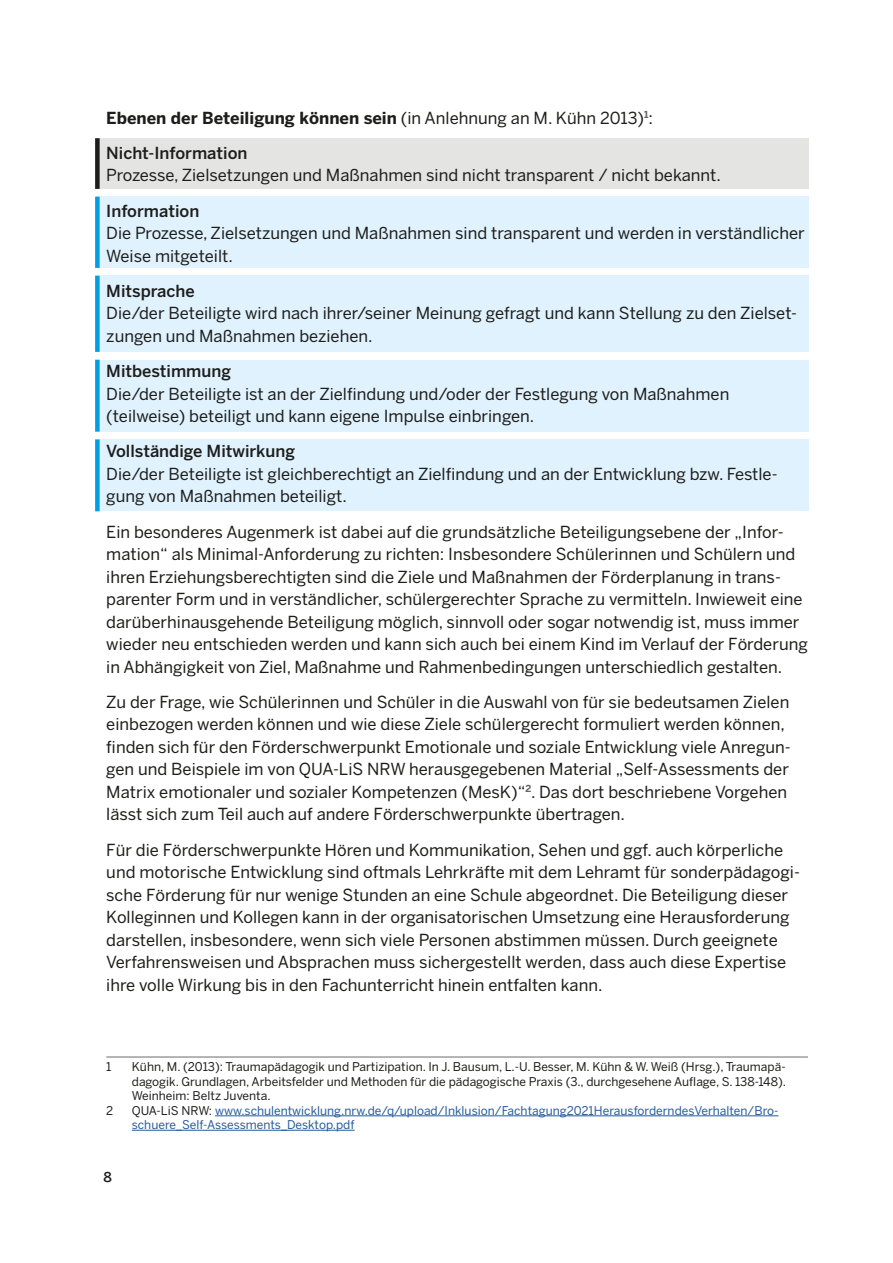
<style>
.page{position:relative;width:893px;height:1263px;background:#fff}
.page>*{position:absolute;margin:0;border:0;box-sizing:border-box;transform-origin:0 0}
.P_Text{font:16.5px/22.5px "Benton Sans";color:#1d1d1b}
.P_Text-2{font:700 16.5px "Benton Sans";color:#1d1d1b}
.t1{font:500 13.5px "Benton Sans";color:#1d1d1b}
.Fussnote{font:12px/14.4px "Benton Sans";color:#1d1d1b;text-align:justify}
.Fussnote-2{font:12px/14.4px "Benton Sans";color:#275b9c}
.s1{font-weight:400}
.s2{font-weight:500}
.s3{color:#1d1d1b}
</style>
<div class="page">
<div style="left:95px;top:138px;width:713px;height:51px;background:#e4e4e3"></div>
<div style="left:95px;top:138px;width:5px;height:51px;background:#1d1d1b"></div>
<div style="left:95px;top:197px;width:713px;height:71px;background:#e0f2fd"></div>
<div style="left:95px;top:197px;width:5px;height:71px;background:#009fe3"></div>
<div style="left:95px;top:276px;width:713px;height:76px;background:#e0f2fd"></div>
<div style="left:95px;top:276px;width:5px;height:76px;background:#009fe3"></div>
<div style="left:95px;top:360px;width:713px;height:72px;background:#e0f2fd"></div>
<div style="left:95px;top:360px;width:5px;height:72px;background:#009fe3"></div>
<div style="left:95px;top:439px;width:713px;height:72px;background:#e0f2fd"></div>
<div style="left:95px;top:439px;width:5px;height:72px;background:#009fe3"></div>
<hr style="left:106px;top:1056px;width:702px;height:2px;background:#9d9d9d">
<hr style="left:215px;top:1115px;width:563px;height:1px;background:#275b9c">
<hr style="left:132px;top:1130px;width:223px;height:1px;background:#275b9c">
<p class="P_Text-2" style="left:106px;top:108px;width:548px">Ebenen der Beteiligung können sein <span class="s1">(in Anlehnung an M. Kühn 2013)</span><sup>1</sup><span class="s1">:</span></p>
<p class="P_Text" style="left:106px;top:141px;width:616px"><span class="s2">Nicht-Information<br></span>Prozesse, Zielsetzungen und Maßnahmen sind nicht transparent / nicht bekannt.</p>
<p class="P_Text" style="left:106px;top:199px;width:700px"><span class="s2">Information<br></span>Die Prozesse, Zielsetzungen und Maßnahmen sind transparent und werden in verständlicher<br>Weise mitgeteilt.</p>
<p class="P_Text" style="left:106px;top:279px;width:692px"><span class="s2">Mitsprache<br></span>Die/der Beteiligte wird nach ihrer/seiner Meinung gefragt und kann Stellung zu den Zielset&shy;zungen und Maßnahmen beziehen.</p>
<p class="P_Text" style="left:106px;top:360px;width:625px"><span class="s2">Mitbestimmung<br></span>Die/der Beteiligte ist an der Zielfindung und/oder der Festlegung von Maßnahmen (teilweise) beteiligt und kann eigene Impulse einbringen.</p>
<p class="P_Text" style="left:106px;top:440px;width:673px"><span class="s2">Vollständige Mitwirkung<br></span>Die/der Beteiligte ist gleichberechtigt an Zielfindung und an der Entwicklung bzw. Festle&shy;gung von Maßnahmen beteiligt.</p>
<p class="P_Text" style="left:106px;top:520px;width:703px">Ein besonderes Augenmerk ist dabei auf die grundsätzliche Beteiligungsebene der „Infor&shy;mation“ als Minimal-Anforderung zu richten: Insbesondere Schülerinnen und Schülern und ihren Erziehungsberechtigten sind die Ziele und Maßnahmen der Förderplanung in trans&shy;parenter Form und in verständlicher, schülergerechter Sprache zu vermitteln. Inwieweit eine darüberhinausgehende Beteiligung möglich, sinnvoll oder sogar notwendig ist, muss immer wieder neu entschieden werden und kann sich auch bei einem Kind im Verlauf der Förderung in Abhängigkeit von Ziel, Maßnahme und Rahmenbedingungen unterschiedlich gestalten.</p>
<p class="P_Text" style="left:106px;top:690px;width:686px">Zu der Frage, wie Schülerinnen und Schüler in die Auswahl von für sie bedeutsamen Zielen einbezogen werden können und wie diese Ziele schülergerecht formuliert werden können, finden sich für den Förderschwerpunkt Emotionale und soziale Entwicklung viele Anregun&shy;gen und Beispiele im von QUA-LiS NRW herausgegebenen Material „Self-Assessments der Matrix emotionaler und sozialer Kompetenzen (MesK)“<sup>2</sup>. Das dort beschriebene Vorgehen lässt sich zum Teil auch auf andere Förderschwerpunkte übertragen.</p>
<p class="P_Text" style="left:106px;top:838px;width:695px">Für die Förderschwerpunkte Hören und Kommunikation, Sehen und ggf. auch körperliche und motorische Entwicklung sind oftmals Lehrkräfte mit dem Lehramt für sonderpädagogi&shy;sche Förderung für nur wenige Stunden an eine Schule abgeordnet. Die Beteiligung dieser Kolleginnen und Kollegen kann in der organisatorischen Umsetzung eine Herausforderung darstellen, insbesondere, wenn sich viele Personen abstimmen müssen. Durch geeignete Verfahrensweisen und Absprachen muss sichergestellt werden, dass auch diese Expertise ihre volle Wirkung bis in den Fachunterricht hinein entfalten kann.</p>
<p class="Fussnote" style="left:106px;top:1060px;width:7px">1</p>
<p class="Fussnote" style="left:132px;top:1060px;width:656px">Kühn, M. (2013): Traumapädagogik und Partizipation. In J. Bausum, L.-U. Besser, M. Kühn &amp; W. Weiß (Hrsg.), Traumapä&shy;dagogik. Grundlagen, Arbeitsfelder und Methoden für die pädagogische Praxis (3., durchgesehene Auflage, S. 138-148).<br>Weinheim: Beltz Juventa.</p>
<p class="Fussnote" style="left:106px;top:1103px;width:9px">2</p>
<p class="Fussnote-2" style="left:132px;top:1103px;width:648px"><span class="s3">QUA-LiS NRW:</span> www.schulentwicklung.nrw.de/q/upload/Inklusion/Fachtagung2021HerausforderndesVerhalten/Bro&shy;schuere_Self-Assessments_Desktop.pdf</p>
<p class="t1" style="left:103px;top:1169px;width:10px">8</p>
</div>
